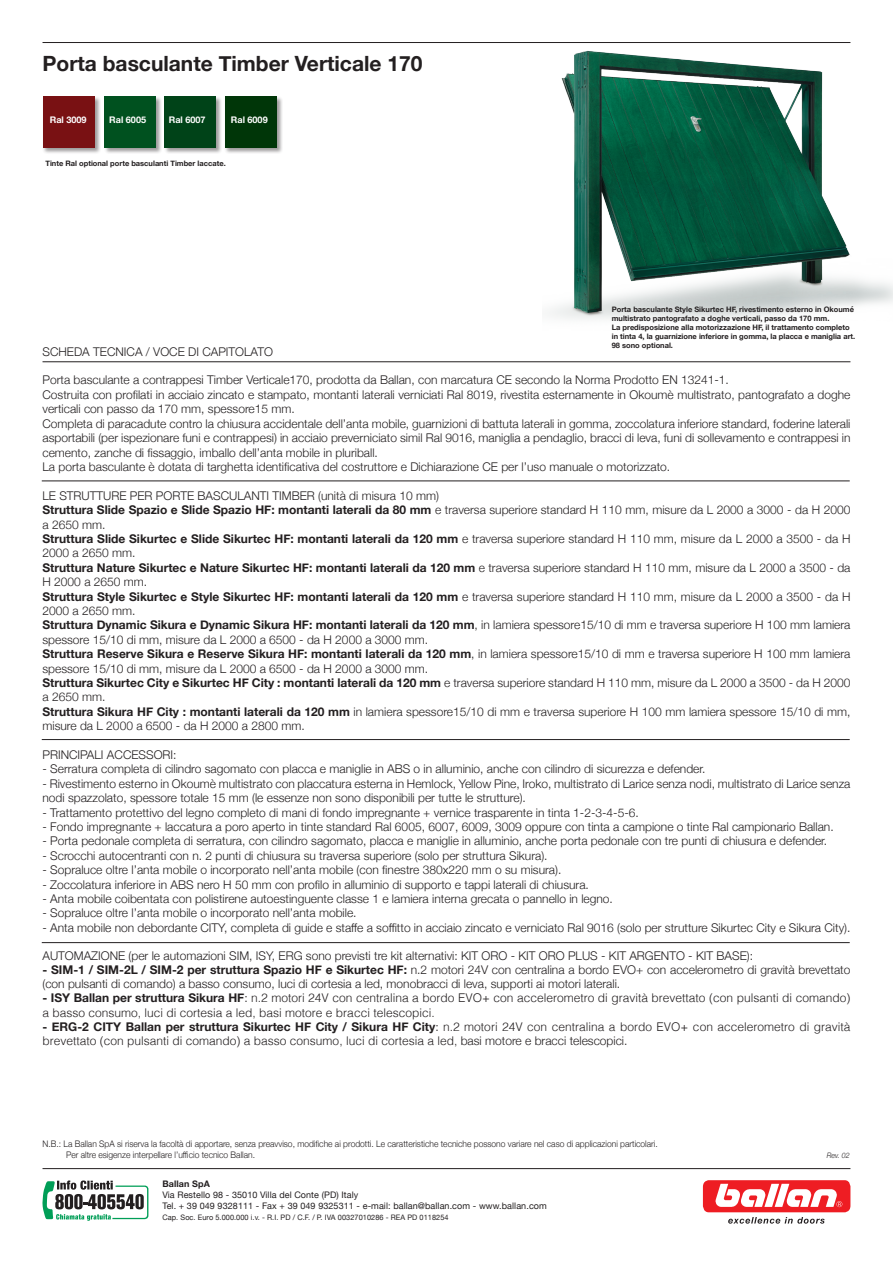
<style>
.page{position:relative;width:893px;height:1263px;background:#fff}
.page>*{position:absolute;margin:0;border:0;box-sizing:border-box;transform-origin:0 0}
.t1{font:700 21px "Helvetica Neue";color:#231f20}
.t2{font:300 12px/14.4px "Helvetica Neue";color:#231f20}
.t3{font:300 12px/14.4px "Helvetica";color:#231f20}
.t4{font:700 9.15px "Helvetica Neue";color:#fff}
.t5{font:300 9px/10.8px "Helvetica Neue";color:#231f20;scale:.94 1}
.t6{font:9px/10.8px "Helvetica Neue";letter-spacing:.01em;color:#231f20}
.t7{font:700 9px "Helvetica Neue";letter-spacing:.01em;color:#231f20}
.t8{font:700 7.5px/9px "Helvetica Neue";color:#231f20}
.t9{font:7.5px "Helvetica Neue";letter-spacing:.01em;color:#231f20}
.t10{font:italic 300 7.5px "Helvetica Neue";color:#231f20;scale:.94 1}
.s1{font-weight:700}
.s2{font-family:"Helvetica Neue";font-weight:700}
.s3{font-family:"Helvetica Neue"}
</style>
<div class="page">
<hr style="left:43px;top:42px;width:807px;height:1px;background:#231f20">
<svg style="left:42px;top:1180px;width:106px;height:41px"></svg>
<hr style="left:43px;top:1168px;width:807px;height:1px;background:#231f20">
<svg style="left:728px;top:1217px;width:97px;height:7px"></svg>
<div style="left:703px;top:1180px;width:147px;height:32px;background:#ee1d23;border-radius:6px"></div>
<svg style="left:715px;top:1184px;width:127px;height:23px"></svg>
<img style="left:549px;top:42px;width:344px;height:278px">
<hr style="left:43px;top:361px;width:807px;height:1px;background:#231f20">
<hr style="left:42px;top:480px;width:808px;height:1px;background:#231f20">
<hr style="left:42px;top:739px;width:808px;height:1px;background:#231f20">
<hr style="left:42px;top:942px;width:808px;height:1px;background:#231f20">
<div style="left:225px;top:96px;width:58px;height:58px;background:#231f20;opacity:.45"></div>
<div style="left:225px;top:96px;width:51px;height:52px;background:#003608"></div>
<div style="left:104px;top:96px;width:58px;height:58px;background:#231f20;opacity:.45"></div>
<div style="left:104px;top:96px;width:52px;height:52px;background:#00511f"></div>
<div style="left:164px;top:96px;width:58px;height:58px;background:#231f20;opacity:.45"></div>
<div style="left:164px;top:96px;width:52px;height:52px;background:#004318"></div>
<div style="left:43px;top:96px;width:58px;height:58px;background:#231f20;opacity:.45"></div>
<div style="left:43px;top:96px;width:51px;height:52px;background:#791113"></div>
<p class="t1" style="left:43px;top:47px;width:381px">Porta basculante Timber Verticale 170</p>
<p class="t4" style="left:50px;top:113px;width:38px">Ral 3009</p>
<p class="t4" style="left:109px;top:113px;width:38px">Ral 6005</p>
<p class="t4" style="left:169px;top:113px;width:38px">Ral 6007</p>
<p class="t4" style="left:231px;top:113px;width:38px">Ral 6009</p>
<p class="t8" style="left:45px;top:159px;width:182px">Tinte Ral optional porte basculanti Timber laccate.</p>
<p class="t8" style="left:612px;top:305px;width:244px">Porta basculante Style Sikurtec HF, rivestimento esterno in Okoumé multistrato pantografato a doghe verticali, passo da 170 mm.</p>
<p class="t8" style="left:612px;top:323px;width:245px">La predisposizione alla motorizzazione HF, il trattamento completo in tinta 4, la guarnizione inferiore in gomma, la placca e maniglia art.<br>98 sono optional.</p>
<p class="t2" style="left:43px;top:343px;width:232px">SCHEDA TECNICA / VOCE DI CAPITOLATO</p>
<p class="t2" style="left:43px;top:372px;width:688px">Porta basculante a contrappesi Timber Verticale170, prodotta da Ballan, con marcatura CE secondo la Norma Prodotto EN 13241-1.</p>
<p class="t2" style="left:43px;top:387px;width:809px">Costruita con profilati in acciaio zincato e stampato, montanti laterali verniciati Ral 8019, rivestita esternamente in Okoumè multistrato, pantografato a doghe verticali con passo da 170 mm, spessore15 mm.</p>
<p class="t2" style="left:43px;top:415px;width:809px;text-align:justify">Completa di paracadute contro la chiusura accidentale dell’anta mobile, guarnizioni di battuta laterali in gomma, zoccolatura inferiore standard, foderine laterali asportabili (per ispezionare funi e contrappesi) in acciaio preverniciato simil Ral 9016, maniglia a pendaglio, bracci di leva, funi di sollevamento e contrappesi in cemento, zanche di fissaggio, imballo dell’anta mobile in pluriball.</p>
<p class="t2" style="left:43px;top:459px;width:629px">La porta basculante è dotata di targhetta identificativa del costruttore e Dichiarazione CE per l’uso manuale o motorizzato.</p>
<p class="t2" style="left:43px;top:487px;width:398px">LE STRUTTURE PER PORTE BASCULANTI TIMBER (unità di misura 10 mm)</p>
<p class="t2" style="left:43px;top:502px;width:809px"><span class="s1">Struttura Slide Spazio e Slide Spazio HF: montanti laterali da 80 mm</span> e traversa superiore standard H 110 mm, misure da L 2000 a 3000 - da H 2000 a 2650 mm.</p>
<p class="t2" style="left:43px;top:531px;width:809px"><span class="s1">Struttura Slide Sikurtec e Slide Sikurtec HF: montanti laterali da 120 mm</span> e traversa superiore standard H 110 mm, misure da L 2000 a 3500 - da H<br>2000 a 2650 mm.</p>
<p class="t2" style="left:43px;top:559px;width:809px"><span class="s1">Struttura Nature Sikurtec e Nature Sikurtec HF: montanti laterali da 120 mm</span> e traversa superiore standard H 110 mm, misure da L 2000 a 3500 - da<br>H 2000 a 2650 mm.</p>
<p class="t2" style="left:43px;top:588px;width:809px"><span class="s1">Struttura Style Sikurtec e Style Sikurtec HF: montanti laterali da 120 mm</span> e traversa superiore standard H 110 mm, misure da L 2000 a 3500 - da H<br>2000 a 2650 mm.</p>
<p class="t2" style="left:43px;top:617px;width:809px"><span class="s1">Struttura Dynamic Sikura e Dynamic Sikura HF: montanti laterali da 120 mm</span>, in lamiera spessore15/10 di mm e traversa superiore H 100 mm lamiera spessore 15/10 di mm, misure da L 2000 a 6500 - da H 2000 a 3000 mm.</p>
<p class="t2" style="left:43px;top:646px;width:809px"><span class="s1">Struttura Reserve Sikura e Reserve Sikura HF: montanti laterali da 120 mm</span>, in lamiera spessore15/10 di mm e traversa superiore H 100 mm lamiera spessore 15/10 di mm, misure da L 2000 a 6500 - da H 2000 a 3000 mm.</p>
<p class="t2" style="left:43px;top:675px;width:809px"><span class="s1">Struttura Sikurtec City e Sikurtec HF City : montanti laterali da 120 mm</span> e traversa superiore standard H 110 mm, misure da L 2000 a 3500 - da H 2000 a 2650 mm.</p>
<p class="t2" style="left:43px;top:703px;width:809px"><span class="s1">Struttura Sikura HF City : montanti laterali da 120 mm</span> in lamiera spessore15/10 di mm e traversa superiore H 100 mm lamiera spessore 15/10 di mm, misure da L 2000 a 6500 - da H 2000 a 2800 mm.</p>
<p class="t2" style="left:43px;top:747px;width:136px">PRINCIPALI ACCESSORI:</p>
<p class="t2" style="left:43px;top:761px;width:664px">- Serratura completa di cilindro sagomato con placca e maniglie in ABS o in alluminio, anche con cilindro di sicurezza e defender.</p>
<p class="t2" style="left:43px;top:775px;width:809px">- Rivestimento esterno in Okoumè multistrato con placcatura esterna in Hemlock, Yellow Pine, Iroko, multistrato di Larice senza nodi, multistrato di Larice senza nodi spazzolato, spessore totale 15 mm (le essenze non sono disponibili per tutte le strutture).</p>
<p class="t2" style="left:43px;top:804px;width:598px">- Trattamento protettivo del legno completo di mani di fondo impregnante + vernice trasparente in tinta 1-2-3-4-5-6.</p>
<p class="t2" style="left:43px;top:819px;width:793px">- Fondo impregnante + laccatura a poro aperto in tinte standard Ral 6005, 6007, 6009, 3009 oppure con tinta a campione o tinte Ral campionario Ballan.</p>
<p class="t2" style="left:43px;top:833px;width:786px">- Porta pedonale completa di serratura, con cilindro sagomato, placca e maniglie in alluminio, anche porta pedonale con tre punti di chiusura e defender.</p>
<p class="t2" style="left:43px;top:847px;width:507px">- Scrocchi autocentranti con n. 2 punti di chiusura su traversa superiore (solo per struttura Sikura).</p>
<p class="t2" style="left:43px;top:862px;width:520px">- Sopraluce oltre l’anta mobile o incorporato nell’anta mobile (con finestre 380x220 mm o su misura).</p>
<p class="t2" style="left:43px;top:876px;width:548px">- Zoccolatura inferiore in ABS nero H 50 mm con profilo in alluminio di supporto e tappi laterali di chiusura.</p>
<p class="t2" style="left:43px;top:891px;width:572px">- Anta mobile coibentata con polistirene autoestinguente classe 1 e lamiera interna grecata o pannello in legno.</p>
<p class="t2" style="left:43px;top:905px;width:316px">- Sopraluce oltre l’anta mobile o incorporato nell’anta mobile.</p>
<p class="t2" style="left:43px;top:919px;width:809px">- Anta mobile non debordante CITY, completa di guide e staffe a soffitto in acciaio zincato e verniciato Ral 9016 (solo per strutture Sikurtec City e Sikura City).</p>
<p class="t2" style="left:43px;top:948px;width:712px">AUTOMAZIONE (per le automazioni SIM, ISY, ERG sono previsti tre kit alternativi: KIT ORO - KIT ORO PLUS - KIT ARGENTO - KIT BASE):</p>
<p class="t2" style="left:43px;top:962px;width:809px;line-height:14px"><span class="s1">- SIM-1 / SIM-2L / SIM-2 per struttura Spazio HF e Sikurtec HF:</span> n.2 motori 24V con centralina a bordo EVO+ con accelerometro di gravità brevettato (con pulsanti di comando) a basso consumo, luci di cortesia a led, monobracci di leva, supporti ai motori laterali.</p>
<p class="t3" style="left:43px;top:990px;width:809px"><span class="s2">- ISY Ballan per struttura Sikura HF</span><span class="s3">:</span> n.2 motori 24V con centralina a bordo EVO+ con accelerometro di gravità brevettato (con pulsanti di comando) a basso consumo, luci di cortesia a led, basi motore e bracci telescopici.</p>
<p class="t3" style="left:43px;top:1018px;width:809px"><span class="s2">- ERG-2 CITY Ballan per struttura Sikurtec HF City / Sikura HF City</span><span class="s3">:</span> n.2 motori 24V con centralina a bordo EVO+ con accelerometro di gravità brevettato (con pulsanti di comando) a basso consumo, luci di cortesia a led, <span class="s3">basi motore e bracci telescopici.</span></p>
<p class="t5" style="left:66px;top:1138px;width:631px;text-indent:-24px">N.B.: La Ballan SpA si riserva la facoltà di apportare, senza preavviso, modifiche ai prodotti. Le caratteristiche tecniche possono variare nel caso di applicazioni particolari.<br>Per altre esigenze interpellare l’ufficio tecnico Ballan.</p>
<p class="t7" style="left:162px;top:1177px;width:49px">Ballan SpA</p>
<p class="t6" style="left:162px;top:1190px;width:386px">Via Restello 98 - 35010 Villa del Conte (PD) Italy<br>Tel. + 39 049 9328111 - Fax + 39 049 9325311 - e-mail: ballan@ballan.com - www.ballan.com</p>
<p class="t9" style="left:162px;top:1211px;width:288px">Cap. Soc. Euro 5.000.000 i.v. - R.I. PD / C.F. / P. IVA 00327010286 - REA PD 0118254</p>
<p class="t10" style="left:827px;top:1150px;width:26px">Rev. 02</p>
</div>
